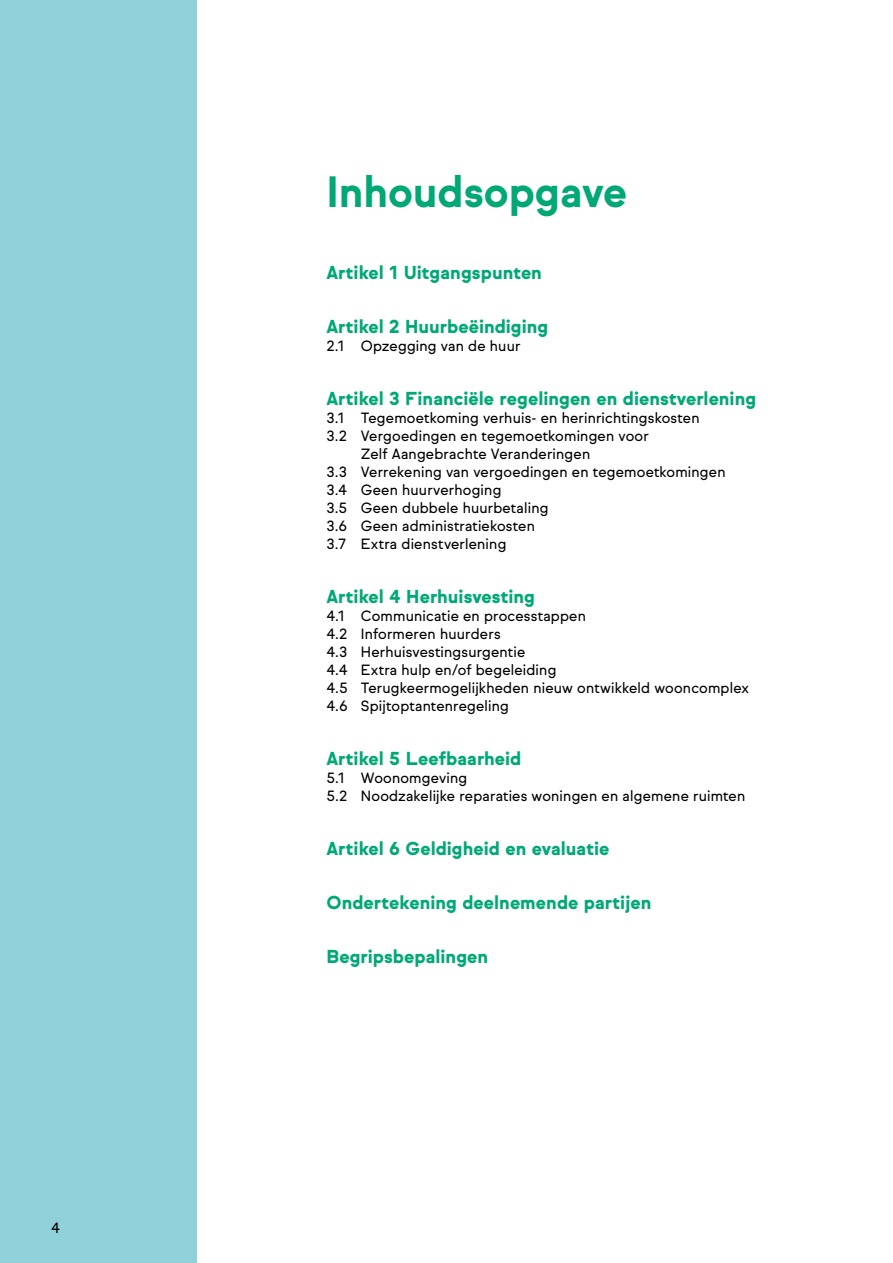
<style>
.page{position:relative;width:893px;height:1263px;background:#fff}
.page>*{position:absolute;margin:0;border:0;box-sizing:border-box;transform-origin:0 0}
.Kop{font:700 42px "Sul Sans";color:#00a876}
.subkop{font:900 18px "Sul Sans";color:#00a876}
.Plat{font:14.25px/18px "Sul Sans";letter-spacing:.015em;color:#000}
</style>
<div class="page">
<div style="left:0;top:0;width:196px;height:1263px;background:#90d0d9"></div>
<p class="Plat" style="left:51px;top:1219px;width:10px">4</p>
<p class="Kop" style="left:326px;top:167px;width:302px">Inhoudsopgave</p>
<p class="subkop" style="left:326px;top:262px;width:217px">Artikel 1 Uitgangspunten</p>
<p class="subkop" style="left:326px;top:316px;width:224px">Artikel 2 Huurbeëindiging</p>
<p class="Plat" style="left:326px;top:337px;width:196px">2.1 Opzegging van de huur</p>
<p class="subkop" style="left:326px;top:388px;width:431px">Artikel 3 Financiële regelingen en dienstverlening</p>
<p class="Plat" style="left:326px;top:409px;width:375px">3.1 Tegemoetkoming verhuis- en herinrichtingskosten</p>
<p class="Plat" style="left:361px;top:427px;width:290px;text-indent:-34px">3.2 Vergoedingen en tegemoetkomingen voor<br>Zelf Aangebrachte Veranderingen</p>
<p class="Plat" style="left:326px;top:463px;width:401px">3.3 Verrekening van vergoedingen en tegemoetkomingen</p>
<p class="Plat" style="left:326px;top:481px;width:177px">3.4 Geen huurverhoging</p>
<p class="Plat" style="left:326px;top:499px;width:224px">3.5 Geen dubbele huurbetaling</p>
<p class="Plat" style="left:326px;top:517px;width:210px">3.6 Geen administratiekosten</p>
<p class="Plat" style="left:326px;top:535px;width:182px">3.7 Extra dienstverlening</p>
<p class="subkop" style="left:326px;top:586px;width:210px">Artikel 4 Herhuisvesting</p>
<p class="Plat" style="left:326px;top:607px;width:261px">4.1 Communicatie en processtappen</p>
<p class="Plat" style="left:326px;top:625px;width:176px">4.2 Informeren huurders</p>
<p class="Plat" style="left:326px;top:643px;width:200px">4.3 Herhuisvestingsurgentie</p>
<p class="Plat" style="left:326px;top:661px;width:232px">4.4 Extra hulp en/of begeleiding</p>
<p class="Plat" style="left:326px;top:679px;width:424px">4.5 Terugkeermogelijkheden nieuw ontwikkeld wooncomplex</p>
<p class="Plat" style="left:326px;top:697px;width:184px">4.6 Spijtoptantenregeling</p>
<p class="subkop" style="left:326px;top:748px;width:197px">Artikel 5 Leefbaarheid</p>
<p class="Plat" style="left:326px;top:769px;width:142px">5.1 Woonomgeving</p>
<p class="Plat" style="left:326px;top:787px;width:420px">5.2 Noodzakelijke reparaties woningen en algemene ruimten</p>
<p class="subkop" style="left:326px;top:838px;width:285px">Artikel 6 Geldigheid en evaluatie</p>
<p class="subkop" style="left:326px;top:892px;width:327px">Ondertekening deelnemende partijen</p>
<p class="subkop" style="left:326px;top:946px;width:163px">Begripsbepalingen</p>
</div>
